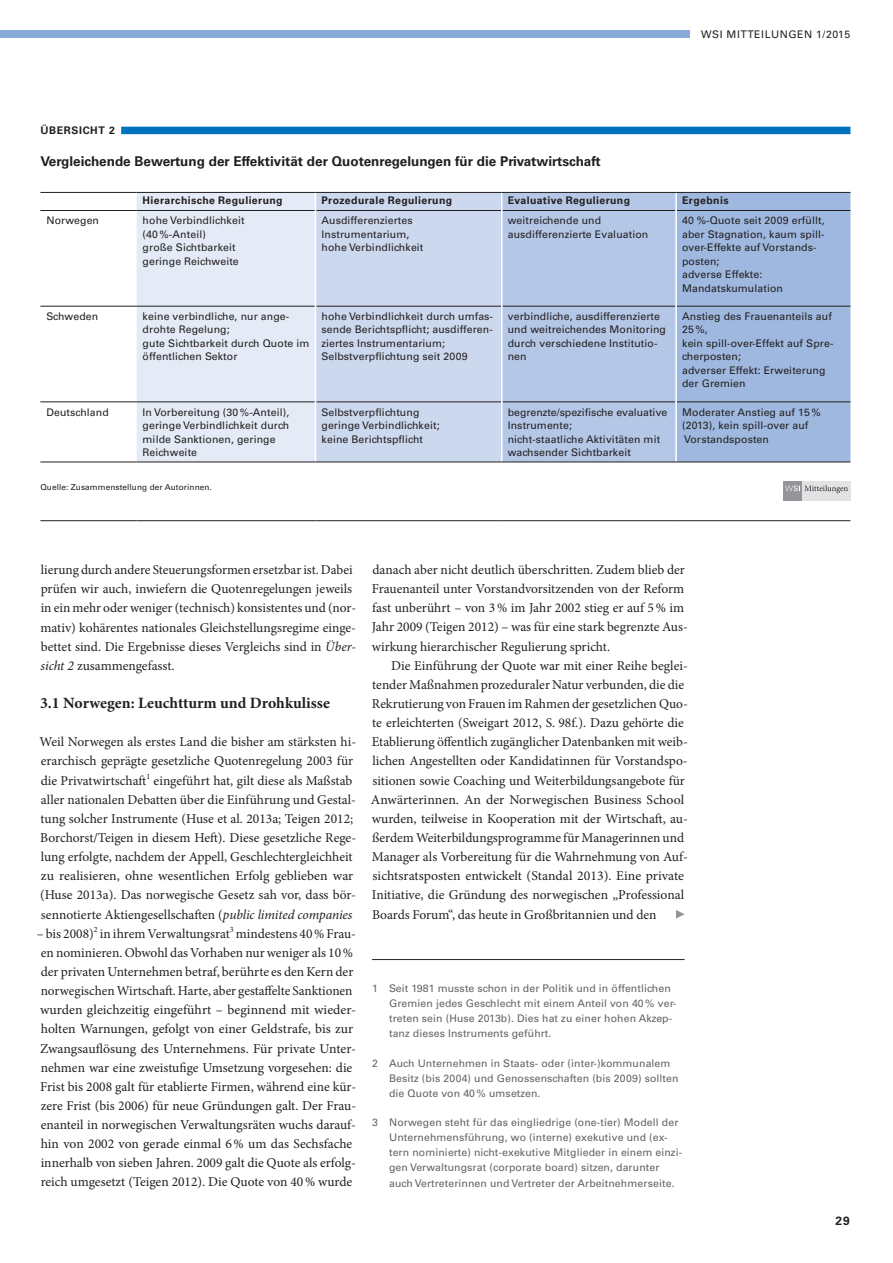
<style>
.page{position:relative;width:893px;height:1263px;background:#fff}
.page>*{position:absolute;margin:0;border:0;box-sizing:border-box;transform-origin:0 0}
.t1{font:700 15.75px "Minion Pro";color:#231f20}
.t2{font:13.5px/19.2px "Minion Pro";color:#231f20}
.t3{font:700 13.5px "Univers LT Std";color:#231f20}
.t4{font:700 12px "Univers LT Std";color:#231f20}
.t5{font:10.5px/13.5px "Univers LT Std";letter-spacing:.01em;color:#231f20}
.t6{font:10.5px/15px "Univers LT Std";letter-spacing:.01em;color:#636366}
.t7{font:700 10.5px "Univers LT Std";letter-spacing:.035em;color:#231f20}
.t8{font:10.5px "Univers LT Std";letter-spacing:.05em;color:#231f20}
.t9{font:700 10.5px "Univers LT Std";letter-spacing:.06em;color:#231f20}
.t10{font:8.25px "Univers LT Std";letter-spacing:.01em;color:#231f20}
.s1{font-style:italic}
</style>
<div class="page">
<div style="left:0;top:31px;width:689px;height:7px;background:#89aad8"></div>
<hr style="left:372px;top:959px;width:313px;height:1px;background:#231f20">
<div style="left:121px;top:127px;width:729px;height:7px;background:#0073bc"></div>
<div style="left:137px;top:193px;width:178px;height:269px;background:#e4ebf6"></div>
<div style="left:316px;top:193px;width:185px;height:269px;background:#ccd8ed"></div>
<div style="left:502px;top:193px;width:173px;height:269px;background:#b5c7e6"></div>
<div style="left:677px;top:193px;width:173px;height:269px;background:#9fb8df"></div>
<hr style="left:40px;top:210px;width:97px;height:1px;background:#231f20">
<hr style="left:137px;top:210px;width:178px;height:1px;background:#231f20">
<hr style="left:502px;top:210px;width:173px;height:1px;background:#231f20">
<hr style="left:677px;top:210px;width:173px;height:1px;background:#231f20">
<hr style="left:40px;top:306px;width:97px;height:1px;background:#231f20">
<hr style="left:137px;top:306px;width:178px;height:1px;background:#231f20">
<hr style="left:502px;top:306px;width:173px;height:1px;background:#231f20">
<hr style="left:677px;top:306px;width:173px;height:1px;background:#231f20">
<hr style="left:40px;top:402px;width:97px;height:1px;background:#231f20">
<hr style="left:137px;top:402px;width:178px;height:1px;background:#231f20">
<hr style="left:502px;top:402px;width:173px;height:1px;background:#231f20">
<hr style="left:677px;top:402px;width:173px;height:1px;background:#231f20">
<hr style="left:316px;top:210px;width:185px;height:1px;background:#231f20">
<hr style="left:316px;top:306px;width:185px;height:1px;background:#231f20">
<hr style="left:316px;top:402px;width:185px;height:1px;background:#231f20">
<hr style="left:40px;top:520px;width:97px;height:1px;background:#231f20">
<hr style="left:137px;top:520px;width:178px;height:1px;background:#231f20">
<hr style="left:315px;top:520px;width:187px;height:1px;background:#231f20">
<hr style="left:502px;top:520px;width:174px;height:1px;background:#231f20">
<hr style="left:676px;top:520px;width:174px;height:1px;background:#231f20">
<svg style="left:675px;top:193px;width:2px;height:17px"></svg>
<hr style="left:40px;top:192px;width:97px;height:1px;background:#231f20">
<hr style="left:137px;top:192px;width:178px;height:1px;background:#231f20">
<hr style="left:315px;top:192px;width:187px;height:1px;background:#231f20">
<hr style="left:502px;top:192px;width:174px;height:1px;background:#231f20">
<hr style="left:676px;top:192px;width:174px;height:1px;background:#231f20">
<hr style="left:40px;top:462px;width:97px;height:1px;background:#231f20">
<hr style="left:137px;top:462px;width:178px;height:1px;background:#231f20">
<hr style="left:315px;top:462px;width:187px;height:1px;background:#231f20">
<hr style="left:502px;top:462px;width:174px;height:1px;background:#231f20">
<hr style="left:676px;top:462px;width:174px;height:1px;background:#231f20">
<div style="left:800px;top:481px;width:50px;height:20px;background:#e1e2e4"></div>
<div style="left:783px;top:481px;width:19px;height:20px;background:#939598"></div>
<svg style="left:785px;top:485px;width:63px;height:8px"></svg>
<svg style="left:676px;top:910px;width:9px;height:8px"></svg>
<p class="t8" style="left:701px;top:28px;width:151px">wsi mitteilungen 1/2015</p>
<p class="t9" style="left:40px;top:124px;width:76px">ÜBERSICHT 2</p>
<p class="t3" style="left:40px;top:153px;width:562px">Vergleichende Bewertung der Effektivität der Quotenregelungen für die Privatwirtschaft</p>
<p class="t7" style="left:143px;top:195px;width:141px">Hierarchische Regulierung</p>
<p class="t7" style="left:321px;top:195px;width:132px">Prozedurale Regulierung</p>
<p class="t7" style="left:508px;top:195px;width:124px">Evaluative Regulierung</p>
<p class="t7" style="left:682px;top:195px;width:48px">Ergebnis</p>
<p class="t5" style="left:46px;top:214px;width:54px">Norwegen</p>
<p class="t5" style="left:143px;top:214px;width:103px">hohe Verbindlichkeit (40%-Anteil)<br>große Sichtbarkeit geringe Reichweite</p>
<p class="t5" style="left:321px;top:214px;width:103px">Ausdifferenziertes<br>Instrumentarium, hohe Verbindlichkeit</p>
<p class="t5" style="left:508px;top:214px;width:142px">weitreichende und ausdifferenzierte Evaluation</p>
<p class="t5" style="left:682px;top:214px;width:144px">40 %-Quote seit 2009 erfüllt, aber Stagnation, kaum spill&shy;over-Effekte auf Vorstands&shy;posten;<br>adverse Effekte:<br>Mandatskumulation</p>
<p class="t5" style="left:46px;top:309px;width:53px">Schweden</p>
<p class="t5" style="left:143px;top:309px;width:168px">keine verbindliche, nur ange&shy;drohte Regelung;<br>gute Sichtbarkeit durch Quote im öffentlichen Sektor</p>
<p class="t5" style="left:321px;top:309px;width:173px">hohe Verbindlichkeit durch umfas&shy;sende Berichtspflicht; ausdifferen&shy;ziertes Instrumentarium; Selbstverpflichtung seit 2009</p>
<p class="t5" style="left:508px;top:309px;width:160px">verbindliche, ausdifferenzierte und weitreichendes Monitoring durch verschiedene Institutio&shy;nen</p>
<p class="t5" style="left:682px;top:309px;width:153px">Anstieg des Frauenanteils auf<br>25%,<br>kein spill-over-Effekt auf Spre&shy;cherposten;<br>adverser Effekt: Erweiterung der Gremien</p>
<p class="t5" style="left:46px;top:405px;width:64px">Deutschland</p>
<p class="t5" style="left:143px;top:405px;width:148px">In Vorbereitung (30%-Anteil), geringe Verbindlichkeit durch milde Sanktionen, geringe<br>Reichweite</p>
<p class="t5" style="left:321px;top:405px;width:120px">Selbstverpflichtung geringe Verbindlichkeit; keine Berichtspflicht</p>
<p class="t5" style="left:508px;top:405px;width:161px">begrenzte/spezifische evaluative<br>Instrumente;<br>nicht-staatliche Aktivitäten mit wachsender Sichtbarkeit</p>
<p class="t5" style="left:682px;top:405px;width:140px">Moderater Anstieg auf 15% (2013), kein spill-over auf<br>Vorstandsposten</p>
<p class="t10" style="left:40px;top:482px;width:173px">Quelle: Zusammenstellung der Autorinnen.</p>
<p class="t2" style="left:41px;top:560px;width:317px">lierung durch andere Steuerungsformen ersetzbar ist. Dabei prüfen wir auch, inwiefern die Quotenregelungen jeweils in ein mehr oder weniger (technisch) konsistentes und (nor&shy;mativ) kohärentes nationales Gleichstellungsregime einge&shy;bettet sind. Die Ergebnisse dieses Vergleichs sind in <span class="s1">Über&shy;sicht 2</span> zusammengefasst.</p>
<p class="t1" style="left:40px;top:692px;width:291px">3.1 Norwegen: Leuchtturm und Drohkulisse</p>
<p class="t2" style="left:40px;top:732px;width:318px">Weil Norwegen als erstes Land die bisher am stärksten hi&shy;erarchisch geprägte gesetzliche Quotenregelung 2003 für die Privatwirtschaft<sup>1</sup> eingeführt hat, gilt diese als Maßstab aller nationalen Debatten über die Einführung und Gestal&shy;tung solcher Instrumente (Huse et al. 2013a; Teigen 2012; Borchorst/Teigen in diesem Heft). Diese gesetzliche Rege&shy;lung erfolgte, nachdem der Appell, Geschlechtergleichheit zu realisieren, ohne wesentlichen Erfolg geblieben war (Huse 2013a). Das norwegische Gesetz sah vor, dass bör&shy;sennotierte Aktiengesellschaften (<span class="s1">public limited companies</span></p>
<p class="t2" style="left:37px;top:924px;width:321px">– bis 2008)<sup>2</sup> in ihrem Verwaltungsrat<sup>3</sup> mindestens 40% Frau&shy;en nominieren. Obwohl das Vorhaben nur weniger als 10% der privaten Unternehmen betraf, berührte es den Kern der norwegischen Wirtschaft. Harte, aber gestaffelte Sanktionen wurden gleichzeitig eingeführt – beginnend mit wieder&shy;holten Warnungen, gefolgt von einer Geldstrafe, bis zur Zwangsauflösung des Unternehmens. Für private Unter&shy;nehmen war eine zweistufige Umsetzung vorgesehen: die Frist bis 2008 galt für etablierte Firmen, während eine kür&shy;zere Frist (bis 2006) für neue Gründungen galt. Der Frau&shy;enanteil in norwegischen Verwaltungsräten wuchs darauf&shy;hin von 2002 von gerade einmal 6% um das Sechsfache innerhalb von sieben Jahren. 2009 galt die Quote als erfolg&shy;reich umgesetzt (Teigen 2012). Die Quote von 40% wurde</p>
<p class="t2" style="left:372px;top:560px;width:317px">danach aber nicht deutlich überschritten. Zudem blieb der Frauenanteil unter Vorstandvorsitzenden von der Reform fast unberührt – von 3% im Jahr 2002 stieg er auf 5% im Jahr 2009 (Teigen 2012) – was für eine stark begrenzte Aus&shy;wirkung hierarchischer Regulierung spricht.</p>
<p class="t2" style="left:371px;top:656px;width:319px;text-indent:20px">Die Einführung der Quote war mit einer Reihe beglei&shy;tender Maßnahmen prozeduraler Natur verbunden, die die Rekrutierung von Frauen im Rahmen der gesetzlichen Quo&shy;te erleichterten (Sweigart 2012, S. 98f.). Dazu gehörte die Etablierung öffentlich zugänglicher Datenbanken mit weib&shy;lichen Angestellten oder Kandidatinnen für Vorstandspo&shy;sitionen sowie Coaching und Weiterbildungsangebote für Anwärterinnen. An der Norwegischen Business School wurden, teilweise in Kooperation mit der Wirtschaft, au&shy;ßerdem Weiterbildungsprogramme für Managerinnen und Manager als Vorbereitung für die Wahrnehmung von Auf&shy;sichtsratsposten entwickelt (Standal 2013). Eine private Initiative, die Gründung des norwegischen „Professional Boards Forum“, das heute in Großbritannien und den</p>
<p class="t6" style="left:389px;top:980px;width:289px;text-indent:-17px">1 Seit 1981 musste schon in der Politik und in öffentlichen Gremien jedes Geschlecht mit einem Anteil von 40% ver&shy;treten sein (Huse 2013b). Dies hat zu einer hohen Akzep&shy;tanz dieses Instruments geführt.</p>
<p class="t6" style="left:389px;top:1055px;width:291px;text-indent:-17px">2 Auch Unternehmen in Staats- oder (inter-)kommunalem<br>Besitz (bis 2004) und Genossenschaften (bis 2009) sollten die Quote von 40% umsetzen.</p>
<p class="t6" style="left:389px;top:1115px;width:295px;text-indent:-17px">3 Norwegen steht für das eingliedrige (one-tier) Modell der Unternehmensführung, wo (interne) exekutive und (ex&shy;tern nominierte) nicht-exekutive Mitglieder in einem einzi&shy;gen Verwaltungsrat (corporate board) sitzen, darunter auch Vertreterinnen und Vertreter der Arbeitnehmerseite.</p>
<p class="t4" style="left:835px;top:1213px;width:16px">29</p>
</div>
